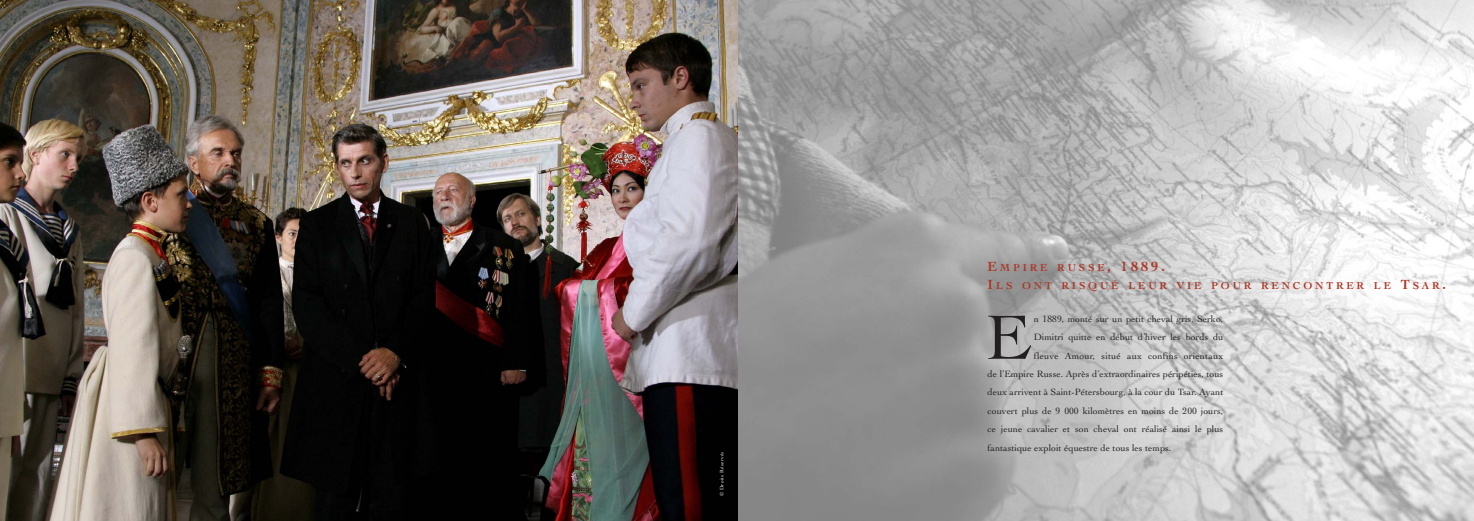
<style>
.page{position:relative;width:1474px;height:521px;background:#fff}
.page>*{position:absolute;margin:0;border:0;box-sizing:border-box;transform-origin:0 0}
.t1{font:65.8px "Cochin";color:#231f20}
.t2{font:700 10.5px/18.4px "Cochin";letter-spacing:.27em;color:#ad3625}
.t3{font:9.62px "Cochin";color:#231f20}
.t4{font:5.25px "Cochin";letter-spacing:.05em;color:#fff}
.s1{font-size:14px}
</style>
<div class="page">
<img style="left:737px;top:0;width:736px;height:521px">
<img style="left:0;top:0;width:737px;height:521px">
<p class="t4" style="left:719px;top:496px;width:46px;rotate:-90deg">© Droits Réservés</p>
<p class="t2" style="left:987px;top:259px;width:460px"><span class="s1">E</span>MPIRE RUSSE<span class="s1">, 1889.<br>I</span>LS ONT RISQUÉ LEUR VIE POUR RENCONTRER LE <span class="s1">T</span>SAR<span class="s1">.</span></p>
<h1 class="t1" style="left:985px;top:312px;width:47px">E</h1>
<p class="t3" style="left:1033px;top:315px;width:191px">n 1889, monté sur un petit cheval gris, Serko,</p>
<p class="t3" style="left:1033px;top:333px;width:191px">Dimitri quitte en début d’hiver les bords du</p>
<p class="t3" style="left:1033px;top:352px;width:191px">fleuve Amour, situé aux confins orientaux</p>
<p class="t3" style="left:987px;top:370px;width:237px">de l’Empire Russe. Après d’extraordinaires péripéties, tous</p>
<p class="t3" style="left:987px;top:389px;width:237px">deux arrivent à Saint-Pétersbourg, à la cour du Tsar. Ayant</p>
<p class="t3" style="left:987px;top:407px;width:237px">couvert plus de 9 000 kilomètres en moins de 200 jours,</p>
<p class="t3" style="left:987px;top:425px;width:237px">ce jeune cavalier et son cheval ont réalisé ainsi le plus</p>
<p class="t3" style="left:987px;top:444px;width:185px">fantastique exploit équestre de tous les temps.</p>
</div>
